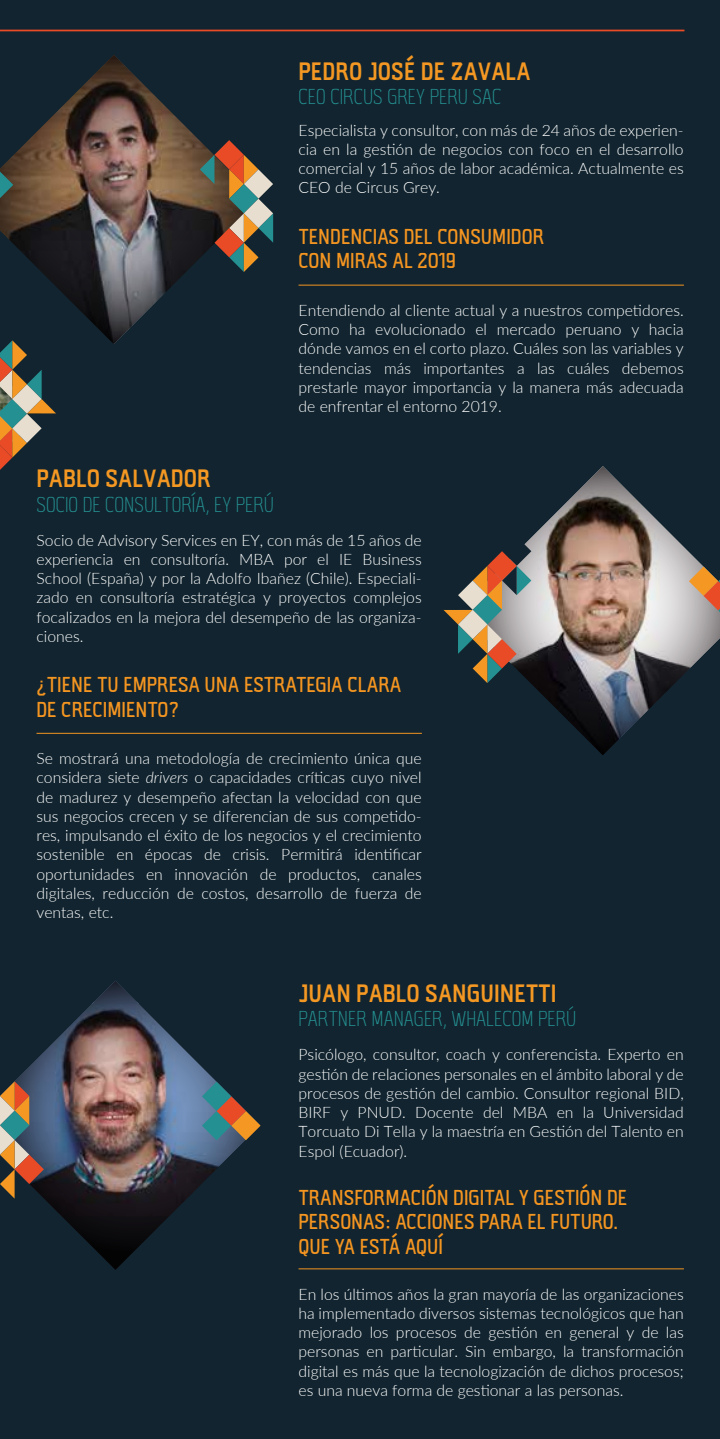
<style>
.page{position:relative;width:720px;height:1439px;background:#fff}
.page>*{position:absolute;margin:0;border:0;box-sizing:border-box;transform-origin:0 0}
.t1{font:700 24.5px "Beepo";color:#f49823}
.t2{font:600 21px/24.5px "Beepo";color:#f49521}
.t3{font:200 21px "Beepo";color:#259091}
.t4{font:300 15.75px/19.2px "Lato";color:#fff;text-align:justify}
.s1{font-style:italic}
</style>
<div class="page">
<div style="left:0;top:0;width:719px;height:1439px;background:#11242f"></div>
<img style="left:531px;top:466px;width:188px;height:289px">
<svg style="left:443px;top:538px;width:88px;height:145px"></svg>
<svg style="left:688px;top:566px;width:31px;height:46px"></svg>
<hr style="left:36px;top:733px;width:386px;height:1px;background:#f49521">
<hr style="left:298px;top:1268px;width:385px;height:1px;background:#f49521">
<hr style="left:298px;top:285px;width:385px;height:1px;background:#f49521">
<img style="left:14px;top:981px;width:232px;height:289px">
<svg style="left:0;top:1081px;width:44px;height:117px"></svg>
<svg style="left:202px;top:1081px;width:58px;height:59px"></svg>
<svg style="left:0;top:55px;width:200px;height:289px"></svg>
<svg style="left:200px;top:140px;width:73px;height:132px"></svg>
<svg style="left:0;top:172px;width:13px;height:26px"></svg>
<hr style="left:0;top:30px;width:684px;height:1px;background:#e94a27">
<svg style="left:0;top:340px;width:56px;height:130px"></svg>
<h1 class="t1" style="left:298px;top:55px;width:233px">PEDRO JOSÉ DE ZAVALA</h1>
<h2 class="t3" style="left:298px;top:83px;width:204px">CEO CIRCUS GREY PERU SAC</h2>
<p class="t4" style="left:298px;top:120px;width:386px">Especialista y consultor, con más de 24 años de experien&shy;cia en la gestión de negocios con foco en el desarrollo comercial y 15 años de labor académica. Actualmente es CEO de Circus Grey.</p>
<h2 class="t2" style="left:298px;top:224px;width:247px">TENDENCIAS DEL CONSUMIDOR<br>CON MIRAS AL 2019</h2>
<h1 class="t1" style="left:36px;top:462px;width:176px">PABLO SALVADOR</h1>
<h2 class="t3" style="left:36px;top:490px;width:239px">SOCIO DE CONSULTORÍA, EY PERÚ</h2>
<p class="t4" style="left:298px;top:300px;width:386px">Entendiendo al cliente actual y a nuestros competidores.<br>Como ha evolucionado el mercado peruano y hacia dónde vamos en el corto plazo. Cuáles son las variables y tendencias más importantes a las cuáles debemos prestarle mayor importancia y la manera más adecuada de enfrentar el entorno 2019.</p>
<p class="t4" style="left:36px;top:530px;width:386px">Socio de Advisory Services en EY, con más de 15 años de experiencia en consultoría. MBA por el IE Business School (España) y por la Adolfo Ibañez (Chile). Especiali&shy;zado en consultoría estratégica y proyectos complejos focalizados en la mejora del desempeño de las organiza&shy;ciones.</p>
<h2 class="t2" style="left:36px;top:672px;width:366px">¿TIENE TU EMPRESA UNA ESTRATEGIA CLARA<br>DE CRECIMIENTO?</h2>
<p class="t4" style="left:36px;top:748px;width:386px">Se mostrará una metodología de crecimiento única que considera siete <span class="s1">drivers</span> o capacidades críticas cuyo nivel de madurez y desempeño afectan la velocidad con que sus negocios crecen y se diferencian de sus competido&shy;res, impulsando el éxito de los negocios y el crecimiento sostenible en épocas de crisis. Permitirá identificar oportunidades en innovación de productos, canales digitales, reducción de costos, desarrollo de fuerza de ventas, etc.</p>
<h1 class="t1" style="left:298px;top:976px;width:259px">JUAN PABLO SANGUINETTI</h1>
<h2 class="t3" style="left:298px;top:1005px;width:279px">PARTNER MANAGER, WHALECOM PERÚ</h2>
<p class="t4" style="left:298px;top:1044px;width:386px">Psicólogo, consultor, coach y conferencista. Experto en gestión de relaciones personales en el ámbito laboral y de procesos de gestión del cambio. Consultor regional BID, BIRF y PNUD. Docente del MBA en la Universidad Torcuato Di Tella y la maestría en Gestión del Talento en Espol (Ecuador).</p>
<h2 class="t2" style="left:298px;top:1185px;width:330px">TRANSFORMACIÓN DIGITAL Y GESTIÓN DE<br>PERSONAS: ACCIONES PARA EL FUTURO.<br>QUE YA ESTÁ AQUÍ</h2>
<p class="t4" style="left:298px;top:1283px;width:387px">En los últimos años la gran mayoría de las organizaciones ha implementado diversos sistemas tecnológicos que han mejorado los procesos de gestión en general y de las personas en particular. Sin embargo, la transformación digital es más que la tecnologización de dichos procesos; es una nueva forma de gestionar a las personas.</p>
</div>
